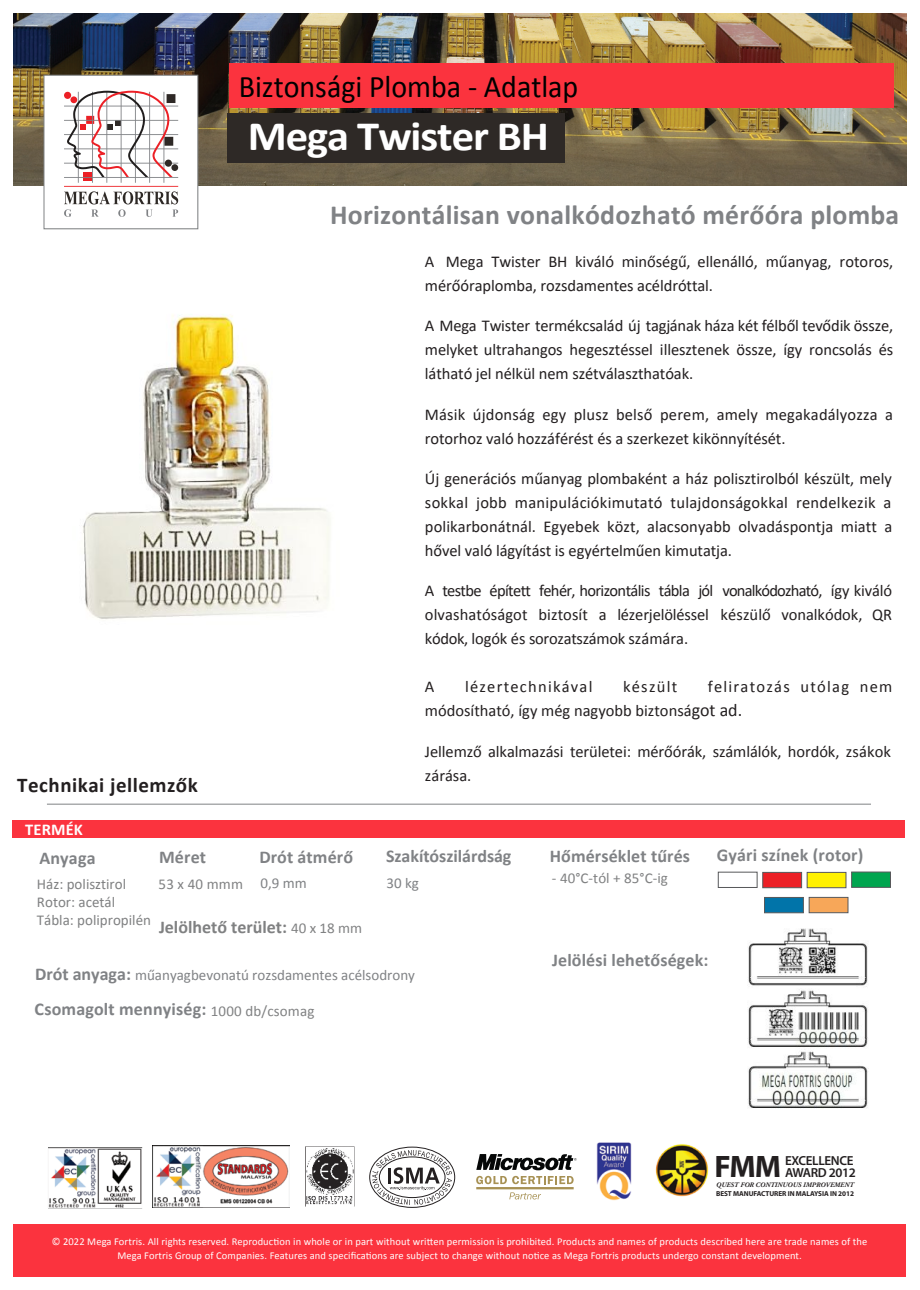
<style>
.page{position:relative;width:920px;height:1290px;background:#fff}
.page>*{position:absolute;margin:0;border:0;box-sizing:border-box;transform-origin:0 0}
.t1{font:700 42px "Calibri";letter-spacing:-.025em;color:#fff;scale:1.06 1}
.t2{font:31.5px "Calibri";color:#000;scale:.95 1}
.t3{font:700 31.2px "Myriad Pro";color:#231f20}
.t4{font:700 27.75px "Calibri";letter-spacing:.01em;color:#808285}
.t5{font:700 21px "Calibri";letter-spacing:.025em;color:#231f20}
.t6{font:700 18px "Calibri";letter-spacing:.01em;color:#808285}
.t7{font:700 18px "Calibri";color:#808182}
.t8{font:16.5px/24px "Calibri";letter-spacing:-.005em;color:#231f20}
.t9{font:16.5px "Calibri";letter-spacing:.075em;color:#231f20}
.t10{font:700 16.5px "Calibri";letter-spacing:.01em;color:#fff}
.t11{font:15px/18px "Calibri";color:#808182}
.t12{font:15px "Calibri";color:#808285}
.t13{font:600 13.2px/11.6px "Myriad Pro";letter-spacing:-.03em;color:#231f20}
.t14{font:10.5px/13.5px "Calibri";letter-spacing:.01em;color:#fff;text-align:center}
.t15{font:700 7.2px "Myriad Pro";letter-spacing:-.01em;color:#231f20}
.t16{font:italic 700 6.9px "Adobe Garamond Pro";letter-spacing:.005em;color:#231f20}
.s1{font-style:inherit}
.s2{font-size:18px}
.s3{font-weight:400;font-size:15px}
.s4{font-weight:700;font-size:18px}
.s5{font-weight:400;font-size:15px;color:#808182}
</style>
<div class="page">
<hr style="left:47px;top:804px;width:824px;height:1px;background:#808384">
<svg style="left:509px;top:1192px;width:32px;height:7px"></svg>
<svg style="left:476px;top:1176px;width:98px;height:8px"></svg>
<hr style="left:476px;top:1187px;width:98px;height:2px;background:#a79154">
<svg style="left:476px;top:1154px;width:101px;height:16px"></svg>
<div style="left:12px;top:820px;width:893px;height:18px;background:#fb333e"></div>
<div style="left:762px;top:872px;width:40px;height:16px;background:#ec2026;border:1px solid #57585a"></div>
<div style="left:807px;top:872px;width:39px;height:16px;background:#fff101;border:1px solid #57585a"></div>
<div style="left:851px;top:872px;width:40px;height:15px;background:#00a54f;border:1px solid #57585a"></div>
<div style="left:718px;top:872px;width:39px;height:16px;background:#fff;border:1px solid #57585a"></div>
<div style="left:14px;top:1224px;width:892px;height:52px;background:#fb333e"></div>
<img style="left:48px;top:1147px;width:94px;height:61px">
<img style="left:152px;top:1146px;width:137px;height:61px">
<img style="left:305px;top:1146px;width:49px;height:60px">
<div style="left:369px;top:1147px;width:86px;height:60px;border:1px solid #242021;border-radius:50%"></div>
<svg style="left:372px;top:1150px;width:80px;height:55px"></svg>
<img style="left:655px;top:1144px;width:54px;height:53px">
<img style="left:596px;top:1142px;width:36px;height:59px">
<img style="left:14px;top:14px;width:892px;height:172px">
<div style="left:227px;top:113px;width:338px;height:50px;background:#2e2926"></div>
<div style="left:229px;top:63px;width:664px;height:45px;background:#fb333e"></div>
<div style="left:44px;top:75px;width:154px;height:154px;background:#fff"></div>
<div style="left:44px;top:75px;width:154px;height:154px;border:1px solid #808384"></div>
<svg style="left:64px;top:191px;width:114px;height:26px"></svg>
<hr style="left:64px;top:186px;width:114px;height:1px;background:#ec2026">
<svg style="left:64px;top:91px;width:114px;height:92px"></svg>
<div style="left:764px;top:897px;width:40px;height:16px;background:#0174a9;border:1px solid #57585a"></div>
<div style="left:809px;top:897px;width:39px;height:16px;background:#f7a759;border:1px solid #57585a"></div>
<img style="left:83px;top:314px;width:247px;height:305px">
<img style="left:748px;top:928px;width:121px;height:181px">
<h2 class="t2" style="left:239px;top:70px;width:359px">Biztonsági Plomba - Adatlap</h2>
<p class="t5" style="left:17px;top:774px;width:182px">Technikai jellemzők</p>
<p class="t10" style="left:25px;top:821px;width:59px"><span class="s1">T</span>ERMÉK</p>
<h1 class="t1" style="left:248px;top:115px;width:286px">Mega Twister BH</h1>
<h3 class="t4" style="left:330px;top:200px;width:571px">Horizontálisan vonalkódozható mérőóra plomba</h3>
<p class="t8" style="left:425px;top:250px;width:470px">A Mega Twister BH kiváló minőségű, ellenálló, műanyag, rotoros, mérőóraplomba, rozsdamentes acéldróttal.</p>
<p class="t8" style="left:425px;top:314px;width:470px;text-align:justify">A Mega Twister termékcsalád új tagjának háza két félből tevődik össze, melyket ultrahangos hegesztéssel illesztenek össze, így roncsolás és látható jel nélkül nem szétválaszthatóak.</p>
<p class="t8" style="left:425px;top:403px;width:470px">Másik újdonság egy plusz belső perem, amely megakadályozza a rotorhoz való hozzáférést és a szerkezet kikönnyítését.</p>
<p class="t8" style="left:425px;top:467px;width:469px;text-align:justify">Új generációs műanyag plombaként a ház polisztirolból készült, mely sokkal jobb manipulációkimutató tulajdonságokkal rendelkezik a polikarbonátnál. Egyebek közt, alacsonyabb olvadáspontja miatt a hővel való lágyítást is egyértelműen kimutatja.</p>
<p class="t8" style="left:425px;top:579px;width:469px;text-align:justify">A testbe épített fehér, horizontális tábla jól vonalkódozható, így kiváló olvashatóságot biztosít a lézerjelöléssel készülő vonalkódok, QR kódok, logók és sorozatszámok számára.</p>
<p class="t8" style="left:425px;top:675px;width:11px">A</p>
<p class="t9" style="left:465px;top:678px;width:129px">lézertechnikával</p>
<p class="t9" style="left:623px;top:678px;width:56px">készült</p>
<p class="t8" style="left:425px;top:675px;width:469px;text-indent:283px">feliratozás utólag nem módosítható, így még nagyobb biztonsá<span class="s2">got ad.</span></p>
<p class="t8" style="left:425px;top:740px;width:468px">Jellemző alkalmazási területei: mérőórák, számlálók, hordók, zsákok zárása.</p>
<p class="t6" style="left:39px;top:849px;width:58px">Anyaga</p>
<p class="t6" style="left:159px;top:848px;width:49px">Méret</p>
<p class="t6" style="left:550px;top:847px;width:142px"><span class="s1">H</span>őmérséklet tűrés</p>
<p class="t6" style="left:259px;top:848px;width:95px">Drót átmérő</p>
<p class="t6" style="left:386px;top:847px;width:127px"><span class="s1">S</span>zakítószilárdság</p>
<p class="t12" style="left:260px;top:875px;width:48px">0,9 mm</p>
<p class="t12" style="left:387px;top:875px;width:34px">30 kg</p>
<p class="t11" style="left:37px;top:876px;width:116px">Ház: polisztirol<br>Rotor: acetál<br>Tábla: polipropilén</p>
<p class="t11" style="left:159px;top:876px;width:86px">53 x 40 mmm</p>
<p class="t7" style="left:159px;top:918px;width:205px">Jelölhető terület: <span class="s3">40 x 18 mm</span></p>
<p class="t12" style="left:35px;top:967px;width:381px"><span class="s4">Drót anyaga:</span> műanyagbevonatú rozsdamentes acélsodrony</p>
<p class="t6" style="left:35px;top:1000px;width:281px"><span class="s1">C</span>somagolt mennyiség: <span class="s5">1000 db/csomag</span></p>
<p class="t11" style="left:552px;top:869px;width:118px">- 40°C-tól + 85°C-ig</p>
<p class="t6" style="left:552px;top:950px;width:158px">Jelölési lehetőségek:</p>
<p class="t6" style="left:717px;top:845px;width:148px">Gyári színek (rotor)</p>
<h3 class="t3" style="left:714px;top:1146px;width:68px">FMM</h3>
<p class="t13" style="left:785px;top:1155px;width:72px">EXCELLENCE<br>AWARD 2012</p>
<p class="t15" style="left:716px;top:1189px;width:139px">BEST MANUFACTURER IN MALAYSIA IN 2012</p>
<p class="t16" style="left:716px;top:1180px;width:139px">QUEST FOR CONTINUOUS IMPROVEMENT</p>
<p class="t14" style="left:52px;top:1235px;width:817px">© 2022 Mega Fortris. All rights reserved. Reproduction in whole or in part without written permission is prohibited. Products and names of products described here are trade names of the<br>Mega Fortris Group of Companies. Features and specifications are subject to change without notice as Mega Fortris products undergo constant development.</p>
</div>
